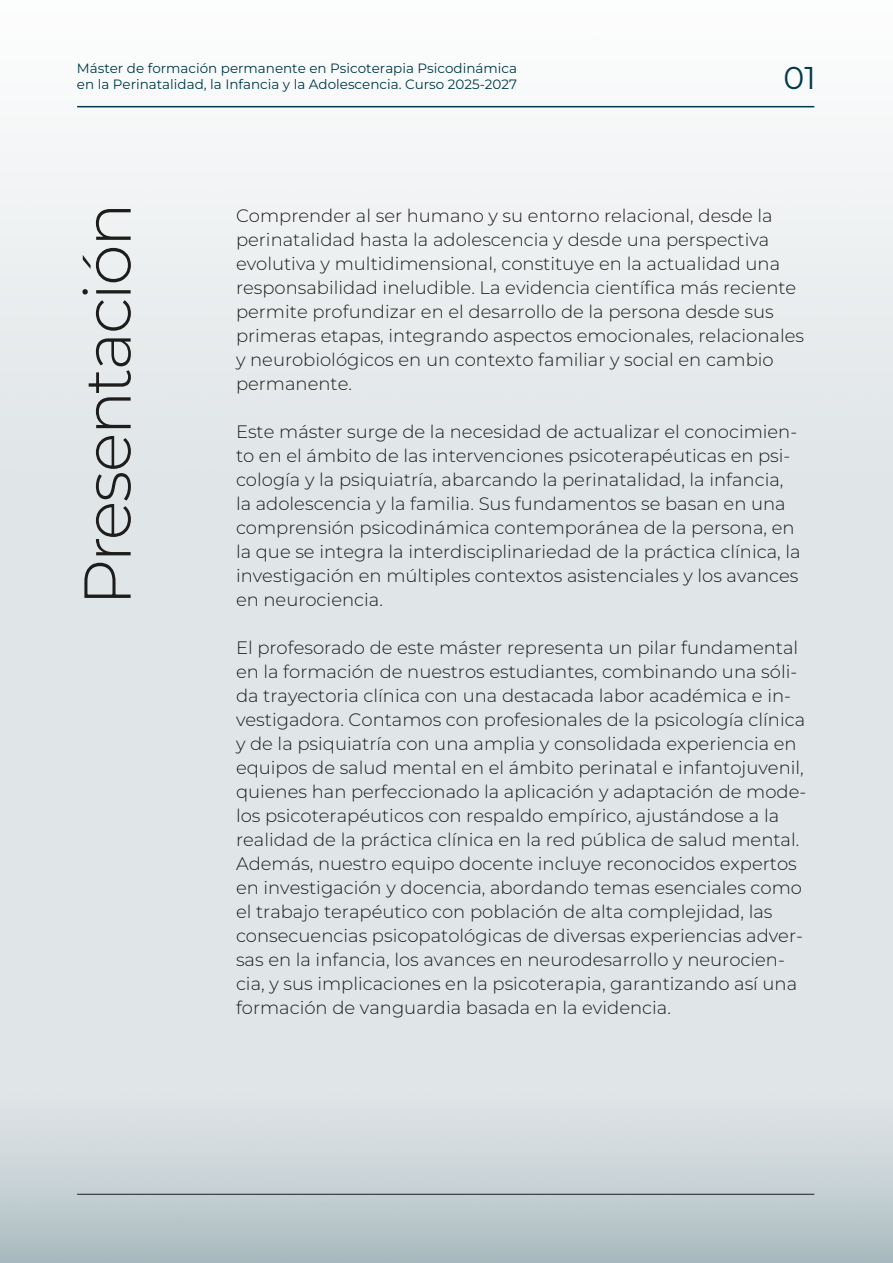
<style>
.page{position:relative;width:893px;height:1263px;background:#fff}
.page>*{position:absolute;margin:0;border:0;box-sizing:border-box;transform-origin:0 0}
.Section_Intro_30_33{font:100 66px "Montserrat";letter-spacing:-.035em;color:#1d1d1b}
.t1{font:100 31.5px "Montserrat";color:#003a4a}
.t2{font:100 18px/24px "Montserrat";color:#1d1d1b}
.t3{font:100 13.5px "Montserrat";color:#003a4a}
</style>
<div class="page">
<img style="left:0;top:678px;width:893px;height:585px">
<hr style="left:77px;top:106px;width:737px;height:1px;background:#003a4a">
<p class="t3" style="left:77px;top:59px;width:442px">Máster de formación permanente en Psicoterapia Psicodinámica</p>
<p class="t3" style="left:77px;top:75px;width:442px">en la Perinatalidad, la Infancia y la Adolescencia. Curso 2025-2027</p>
<p class="t1" style="left:783px;top:56px;width:34px">01</p>
<p class="Section_Intro_30_33" style="left:63px;top:606px;width:405px;rotate:-90deg">Presentación</p>
<p class="t2" style="left:236px;top:203px;width:570px">Comprender al ser humano y su entorno relacional, desde la perinatalidad hasta la adolescencia y desde una perspectiva evolutiva y multidimensional, constituye en la actualidad una responsabilidad ineludible. La evidencia científica más reciente permite profundizar en el desarrollo de la persona desde sus primeras etapas, integrando aspectos emocionales, relacionales y neurobiológicos en un contexto familiar y social en cambio permanente.</p>
<p class="t2" style="left:236px;top:419px;width:566px">Este máster surge de la necesidad de actualizar el conocimien&shy;to en el ámbito de las intervenciones psicoterapéuticas en psi&shy;cología y la psiquiatría, abarcando la perinatalidad, la infancia, la adolescencia y la familia. Sus fundamentos se basan en una comprensión psicodinámica contemporánea de la persona, en la que se integra la interdisciplinariedad de la práctica clínica, la investigación en múltiples contextos asistenciales y los avances en neurociencia.</p>
<p class="t2" style="left:236px;top:635px;width:572px">El profesorado de este máster representa un pilar fundamental en la formación de nuestros estudiantes, combinando una sóli&shy;da trayectoria clínica con una destacada labor académica e in&shy;vestigadora. Contamos con profesionales de la psicología clínica y de la psiquiatría con una amplia y consolidada experiencia en equipos de salud mental en el ámbito perinatal e infantojuvenil, quienes han perfeccionado la aplicación y adaptación de mode&shy;los psicoterapéuticos con respaldo empírico, ajustándose a la realidad de la práctica clínica en la red pública de salud mental.<br>Además, nuestro equipo docente incluye reconocidos expertos en investigación y docencia, abordando temas esenciales como el trabajo terapéutico con población de alta complejidad, las consecuencias psicopatológicas de diversas experiencias adver&shy;sas en la infancia, los avances en neurodesarrollo y neurocien&shy;cia, y sus implicaciones en la psicoterapia, garantizando así una formación de vanguardia basada en la evidencia.</p>
</div>
